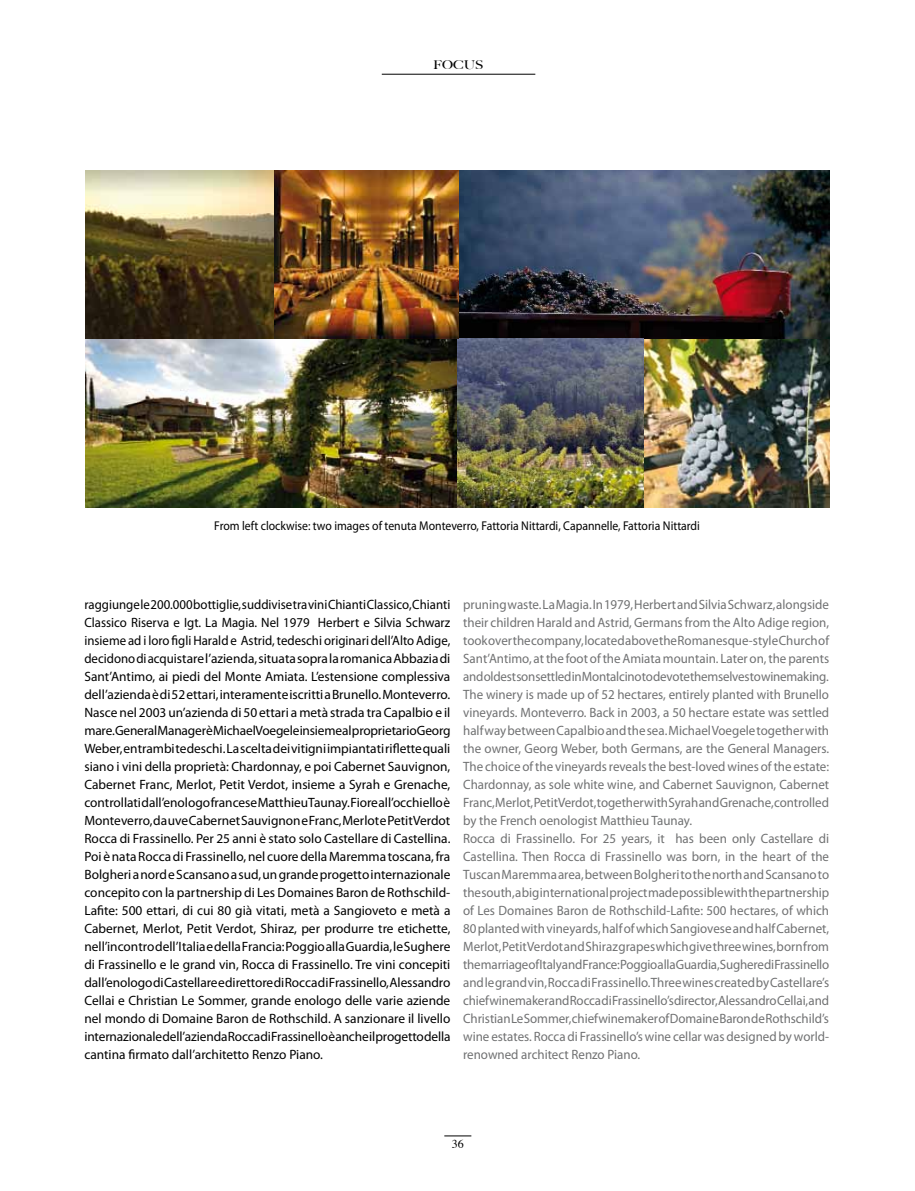
<style>
.page{position:relative;width:915px;height:1191px;background:#fff}
.page>*{position:absolute;margin:0;border:0;box-sizing:border-box;transform-origin:0 0}
.t1{font:13.5px/18px "Myriad Pro";color:#000;text-align:justify;scale:.95 1}
.t2{font:13.5px/18px "Myriad Pro";color:#707172;scale:.96 1}
.t3{font:12.75px "Myriad Pro";color:#000;scale:.92 1}
.t4{font:500 12px "Big Caslon";color:#000;scale:1.13 1}
.t5{font:12px "Times";color:#000}
</style>
<div class="page">
<hr style="left:381px;top:74px;width:154px;height:1px;background:#000">
<svg style="left:444px;top:1135px;width:27px;height:1px"></svg>
<img style="left:85px;top:339px;width:744px;height:168px">
<img style="left:274px;top:170px;width:555px;height:169px">
<img style="left:85px;top:170px;width:189px;height:169px">
<p class="t4" style="left:433px;top:57px;width:46px">FOCUS</p>
<p class="t3" style="left:214px;top:518px;width:529px">From left clockwise: two images of tenuta Monteverro, Fattoria Nittardi, Capannelle, Fattoria Nittardi</p>
<p class="t1" style="left:84px;top:595px;width:387px">raggiunge le 200.000 bottiglie, suddivise tra vini Chianti Classico, Chianti Classico Riserva e Igt. La Magia. Nel 1979 Herbert e Silvia Schwarz insieme ad i loro figli Harald e Astrid, tedeschi originari dell’Alto Adige, decidono di acquistare l’azienda, situata sopra la romanica Abbazia di Sant’Antimo, ai piedi del Monte Amiata. L’estensione complessiva dell’azienda è di 52 ettari, interamente iscritti a Brunello. Monteverro.<br>Nasce nel 2003 un’azienda di 50 ettari a metà strada tra Capalbio e il mare. General Manager è Michael Voegele insieme al proprietario Georg Weber, entrambi tedeschi. La scelta dei vitigni impiantati riflette quali siano i vini della proprietà: Chardonnay, e poi Cabernet Sauvignon, Cabernet Franc, Merlot, Petit Verdot, insieme a Syrah e Grenache, controllati dall’enologo francese Matthieu Taunay. Fiore all’occhiello è Monteverro, da uve Cabernet Sauvignon e Franc, Merlot e Petit Verdot Rocca di Frassinello. Per 25 anni è stato solo Castellare di Castellina.<br>Poi è nata Rocca di Frassinello, nel cuore della Maremma toscana, fra Bolgheri a nord e Scansano a sud, un grande progetto internazionale concepito con la partnership di Les Domaines Baron de Rothschild-Lafite: 500 ettari, di cui 80 già vitati, metà a Sangioveto e metà a Cabernet, Merlot, Petit Verdot, Shiraz, per produrre tre etichette, nell’incontro dell’Italia e della Francia: Poggio alla Guardia, le Sughere di Frassinello e le grand vin, Rocca di Frassinello. Tre vini concepiti dall’enologo di Castellare e direttore di Rocca di Frassinello, Alessandro Cellai e Christian Le Sommer, grande enologo delle varie aziende nel mondo di Domaine Baron de Rothschild. A sanzionare il livello internazionale dell’azienda Rocca di Frassinello è anche il progetto della cantina firmato dall’architetto Renzo Piano.</p>
<p class="t2" style="left:463px;top:595px;width:383px">pruning waste. La Magia. In 1979, Herbert and Silvia Schwarz, alongside their children Harald and Astrid, Germans from the Alto Adige region, took over the company, located above the Romanesque-style Church of Sant’Antimo, at the foot of the Amiata mountain. Later on, the parents and oldest son settled in Montalcino to devote themselves to winemaking.<br>The winery is made up of 52 hectares, entirely planted with Brunello vineyards. Monteverro. Back in 2003, a 50 hectare estate was settled half way between Capalbio and the sea. Michael Voegele together with the owner, Georg Weber, both Germans, are the General Managers.<br>The choice of the vineyards reveals the best-loved wines of the estate:<br>Chardonnay, as sole white wine, and Cabernet Sauvignon, Cabernet Franc, Merlot, Petit Verdot, together with Syrah and Grenache, controlled by the French oenologist Matthieu Taunay.<br>Rocca di Frassinello. For 25 years, it has been only Castellare di Castellina. Then Rocca di Frassinello was born, in the heart of the Tuscan Maremma area, between Bolgheri to the north and Scansano to the south, a big international project made possible with the partnership of Les Domaines Baron de Rothschild-Lafite: 500 hectares, of which 80 planted with vineyards, half of which Sangiovese and half Cabernet, Merlot, Petit Verdot and Shiraz grapes which give three wines, born from the marriage of Italy and France: Poggio allaGuardia, Sughere di Frassinello and le grand vin, Rocca di Frassinello. Three wines created by Castellare’s chief winemaker and Rocca di Frassinello’s director, Alessandro Cellai, and Christian Le Sommer, chief winemaker of Domaine Baron de Rothschild’s wine estates. Rocca di Frassinello’s wine cellar was designed by world&shy;renowned architect Renzo Piano.</p>
<p class="t5" style="left:451px;top:1132px;width:13px">36</p>
</div>
